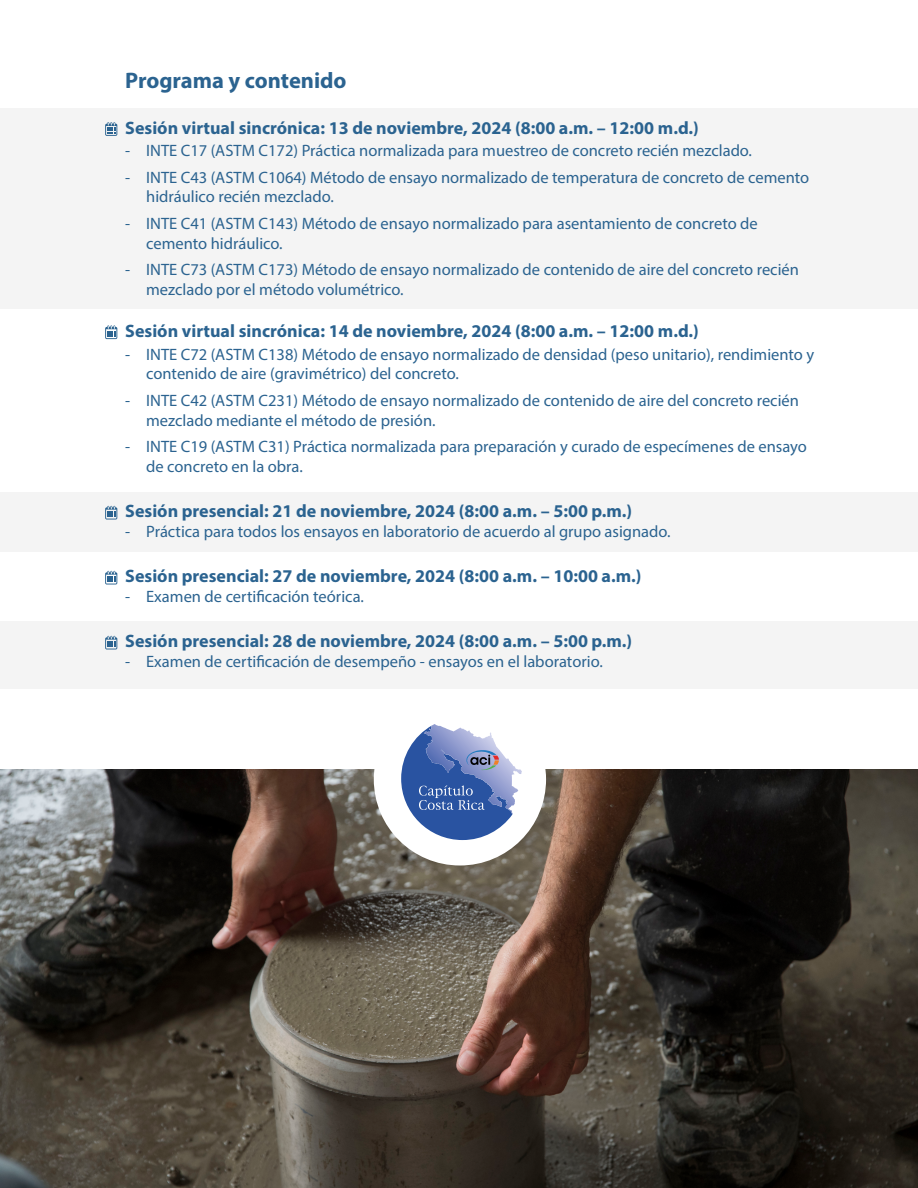
<style>
.page{position:relative;width:918px;height:1188px;background:#fff}
.page>*{position:absolute;margin:0;border:0;box-sizing:border-box;transform-origin:0 0}
.t1{font:700 22.5px "Myriad Pro";color:#2b6390}
.t2{font:700 18px "Myriad Pro";color:#2b6390}
.t3{font:16.5px/19.8px "Myriad Pro";color:#2b6390}
</style>
<div class="page">
<div style="left:0;top:108px;width:918px;height:201px;background:#f4f4f4"></div>
<div style="left:0;top:492px;width:918px;height:60px;background:#f4f4f4"></div>
<div style="left:0;top:622px;width:918px;height:67px;background:#f4f4f4"></div>
<svg style="left:105px;top:122px;width:12px;height:14px"></svg>
<svg style="left:105px;top:325px;width:12px;height:14px"></svg>
<svg style="left:105px;top:506px;width:12px;height:14px"></svg>
<svg style="left:105px;top:571px;width:12px;height:14px"></svg>
<svg style="left:105px;top:636px;width:12px;height:13px"></svg>
<img style="left:0;top:770px;width:918px;height:418px">
<div style="left:374px;top:693px;width:172px;height:173px;background:#fff;border-radius:50%"></div>
<svg style="left:401px;top:725px;width:111px;height:115px"></svg>
<h1 class="t1" style="left:125px;top:66px;width:223px">Programa y contenido</h1>
<p class="t2" style="left:125px;top:116px;width:575px">Sesión virtual sincrónica: 13 de noviembre, 2024 (8:00 a.m. – 12:00 m.d.)</p>
<p class="t3" style="left:125px;top:140px;width:628px">- INTE C17 (ASTM C172) Práctica normalizada para muestreo de concreto recién mezclado.</p>
<p class="t3" style="left:146px;top:167px;width:665px;text-indent:-21px">- INTE C43 (ASTM C1064) Método de ensayo normalizado de temperatura de concreto de cemento hidráulico recién mezclado.</p>
<p class="t3" style="left:146px;top:213px;width:613px;text-indent:-21px">- INTE C41 (ASTM C143) Método de ensayo normalizado para asentamiento de concreto de cemento hidráulico.</p>
<p class="t3" style="left:146px;top:260px;width:654px;text-indent:-21px">- INTE C73 (ASTM C173) Método de ensayo normalizado de contenido de aire del concreto recién mezclado por el método volumétrico.</p>
<p class="t2" style="left:125px;top:319px;width:575px">Sesión virtual sincrónica: 14 de noviembre, 2024 (8:00 a.m. – 12:00 m.d.)</p>
<p class="t3" style="left:146px;top:344px;width:670px;text-indent:-21px">- INTE C72 (ASTM C138) Método de ensayo normalizado de densidad (peso unitario), rendimiento y contenido de aire (gravimétrico) del concreto.</p>
<p class="t3" style="left:146px;top:390px;width:654px;text-indent:-21px">- INTE C42 (ASTM C231) Método de ensayo normalizado de contenido de aire del concreto recién mezclado mediante el método de presión.</p>
<p class="t3" style="left:146px;top:437px;width:662px;text-indent:-21px">- INTE C19 (ASTM C31) Práctica normalizada para preparación y curado de especímenes de ensayo de concreto en la obra.</p>
<p class="t2" style="left:125px;top:499px;width:509px">Sesión presencial: 21 de noviembre, 2024 (8:00 a.m. – 5:00 p.m.)</p>
<p class="t3" style="left:125px;top:521px;width:547px">- Práctica para todos los ensayos en laboratorio de acuerdo al grupo asignado.</p>
<p class="t2" style="left:125px;top:564px;width:518px">Sesión presencial: 27 de noviembre, 2024 (8:00 a.m. – 10:00 a.m.)</p>
<p class="t3" style="left:125px;top:586px;width:240px">- Examen de certificación teórica.</p>
<p class="t2" style="left:125px;top:629px;width:509px">Sesión presencial: 28 de noviembre, 2024 (8:00 a.m. – 5:00 p.m.)</p>
<p class="t3" style="left:125px;top:651px;width:479px">- Examen de certificación de desempeño - ensayos en el laboratorio.</p>
</div>
